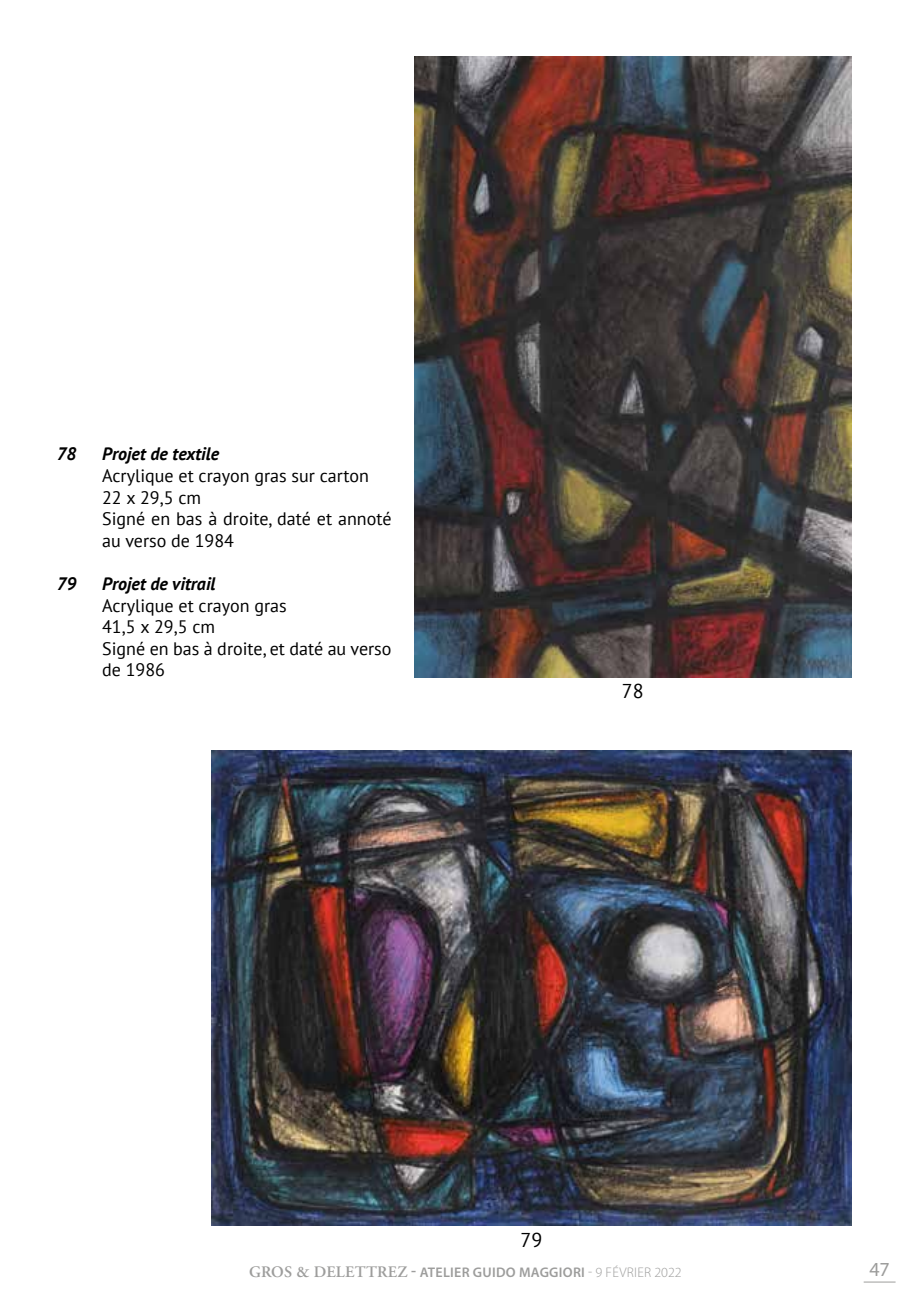
<style>
.page{position:relative;width:908px;height:1304px;background:#fff}
.page>*{position:absolute;margin:0;border:0;box-sizing:border-box;transform-origin:0 0}
.t1{font:20px "PT Sans";color:#000}
.t2{font:20px "Myriad Pro";color:#9d9d9c}
.t3{font:18px/21.6px "PT Sans";color:#000}
.t4{font:italic 700 18px "PT Sans";color:#000}
.t5{font:600 14px "Myriad Pro";letter-spacing:.02em;color:#9d9d9c}
.s1{font-family:"Adobe Garamond Pro";font-size:16px}
.s2{font-size:16px}
.s3{font-weight:300}
</style>
<div class="page">
<hr style="left:863px;top:1282px;width:32px;height:1px;background:#9d9d9c">
<img style="left:212px;top:750px;width:638px;height:476px">
<img style="left:414px;top:57px;width:436px;height:620px">
<p class="t4" style="left:57px;top:442px;width:21px">78</p>
<p class="t4" style="left:102px;top:442px;width:118px">Projet de textile</p>
<p class="t3" style="left:102px;top:464px;width:291px">Acrylique et crayon gras sur carton<br>22 x 29,5 cm<br>Signé en bas à droite, daté et annoté au verso de 1984</p>
<p class="t4" style="left:57px;top:572px;width:21px">79</p>
<p class="t4" style="left:102px;top:572px;width:115px">Projet de vitrail</p>
<p class="t3" style="left:102px;top:594px;width:291px">Acrylique et crayon gras<br>41,5 x 29,5 cm<br>Signé en bas à droite, et daté au verso de 1986</p>
<p class="t1" style="left:621px;top:678px;width:23px">78</p>
<p class="t1" style="left:520px;top:1228px;width:23px">79</p>
<p class="t5" style="left:249px;top:1265px;width:434px"><span class="s1">GROS &amp; DELETTREZ</span> <span class="s2">-</span> ATELIER GUIDO MAGGIORI <span class="s3">- 9 FÉVRIER 2022</span></p>
<p class="t2" style="left:868px;top:1258px;width:22px">47</p>
</div>
